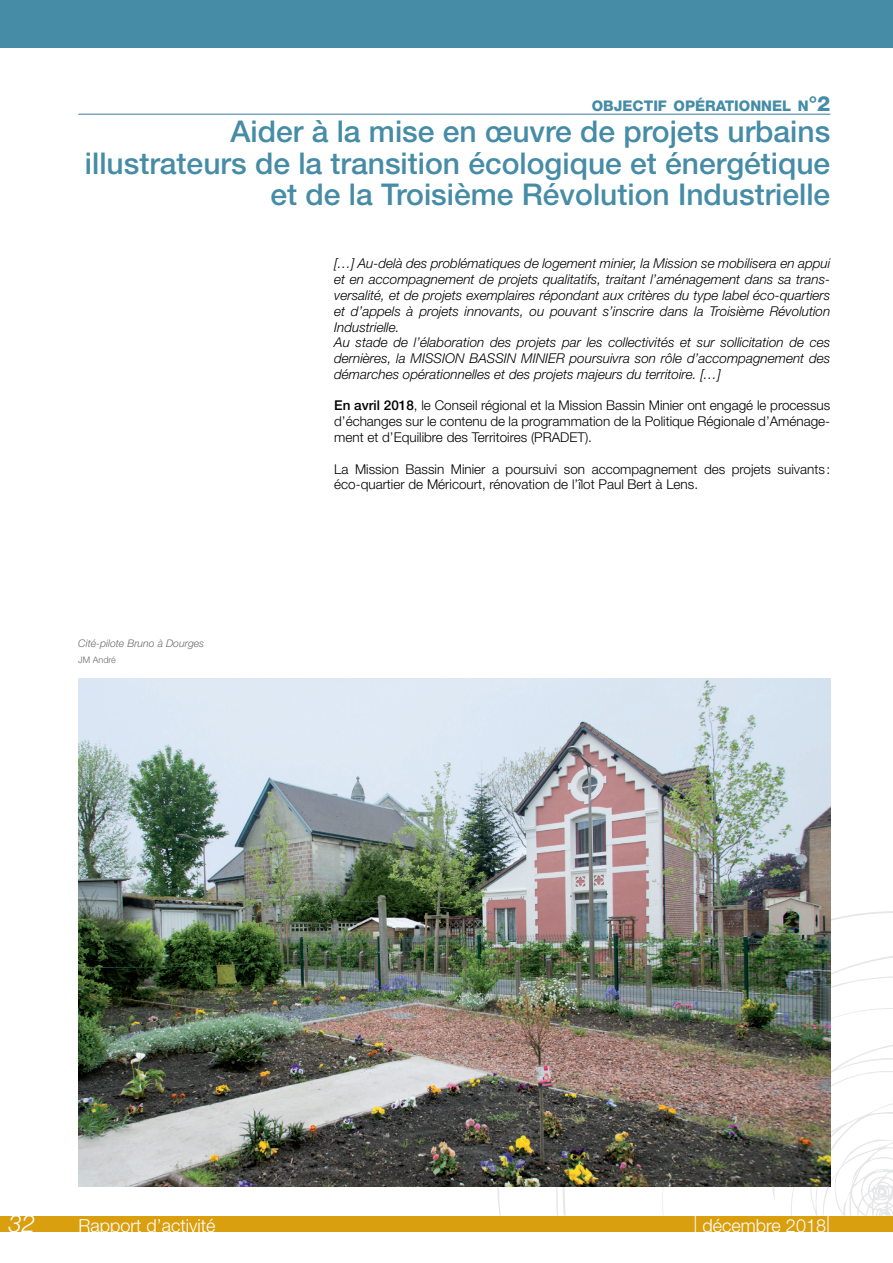
<style>
.page{position:relative;width:893px;height:1263px;background:#fff}
.page>*{position:absolute;margin:0;border:0;box-sizing:border-box;transform-origin:0 0}
.t1{font:500 30px/31.5px "Helvetica Neue LT Std";color:#468ca6;text-align:right}
.t2{font:italic 300 24px "Helvetica Neue LT Std";color:#fff}
.t3{font:300 18px "Helvetica Neue LT Std";color:#fff}
.t4{font:800 14.7px "Helvetica Neue LT Std";color:#468ca6}
.t5{font:italic 300 13.5px/15.8px "Helvetica Neue LT Std";color:#000}
.t6{font:300 13.5px/15.8px "Helvetica Neue LT Std";color:#000;text-align:justify}
.t7{font:italic 300 10.5px "Helvetica Neue LT Std";color:#6c6d70}
.t8{font:300 9px "Helvetica Neue LT Std";color:#6c6d70}
.s1{font-size:21px}
.s2{font-weight:500}
.s3{font-size:27px}
</style>
<div class="page">
<div style="left:0;top:0;width:893px;height:47px;background:#468ca6"></div>
<svg style="left:497px;top:838px;width:396px;height:378px"></svg>
<svg style="left:662px;top:1008px;width:231px;height:208px"></svg>
<div style="left:0;top:1216px;width:893px;height:15px;background:#da9f0f"></div>
<hr style="left:78px;top:114px;width:752px;height:1px;background:#468ca6">
<img style="left:78px;top:679px;width:752px;height:507px">
<p class="t4" style="left:592px;top:97px;width:240px">OBJECTIF OPÉRATIONNEL N<span class="s1">°2</span></p>
<h1 class="t1" style="left:85px;top:115px;width:747px">Aider à la mise en œuvre de projets urbains illustrateurs de la transition écologique et énergétique et de la Troisième Révolution Industrielle</h1>
<p class="t7" style="left:78px;top:637px;width:128px">Cité-pilote Bruno à Dourges</p>
<p class="t8" style="left:78px;top:654px;width:39px">JM André</p>
<p class="t5" style="left:334px;top:256px;width:498px">[…] Au-delà des problématiques de logement minier, la Mission se mobilisera en appui et en accompagnement de projets qualitatifs, traitant l’aménagement dans sa trans&shy;versalité, et de projets exemplaires répondant aux critères du type label éco-quartiers et d’appels à projets innovants, ou pouvant s’inscrire dans la Troisième Révolution Industrielle.<br>Au stade de l’élaboration des projets par les collectivités et sur sollicitation de ces dernières, la MISSION BASSIN MINIER poursuivra son rôle d’accompagnement des démarches opérationnelles et des projets majeurs du territoire. […]</p>
<p class="t6" style="left:334px;top:397px;width:498px"><span class="s2">En avril 2018</span>, le Conseil régional et la Mission Bassin Minier ont engagé le processus d’échanges sur le contenu de la programmation de la Politique Régionale d’Aménage&shy;ment et d’Equilibre des Territoires (PRADET).</p>
<p class="t6" style="left:334px;top:461px;width:498px">La Mission Bassin Minier a poursuivi son accompagnement des projets suivants : éco-quartier de Méricourt, rénovation de l’îlot Paul Bert à Lens.</p>
<h2 class="t2" style="left:9px;top:1209px;width:28px">32</h2>
<h3 class="t3" style="left:78px;top:1215px;width:139px">Rapport d’activité</h3>
<h3 class="t3" style="left:694px;top:1215px;width:138px"><span class="s3">|</span> décembre 2018<span class="s3">|</span></h3>
</div>
